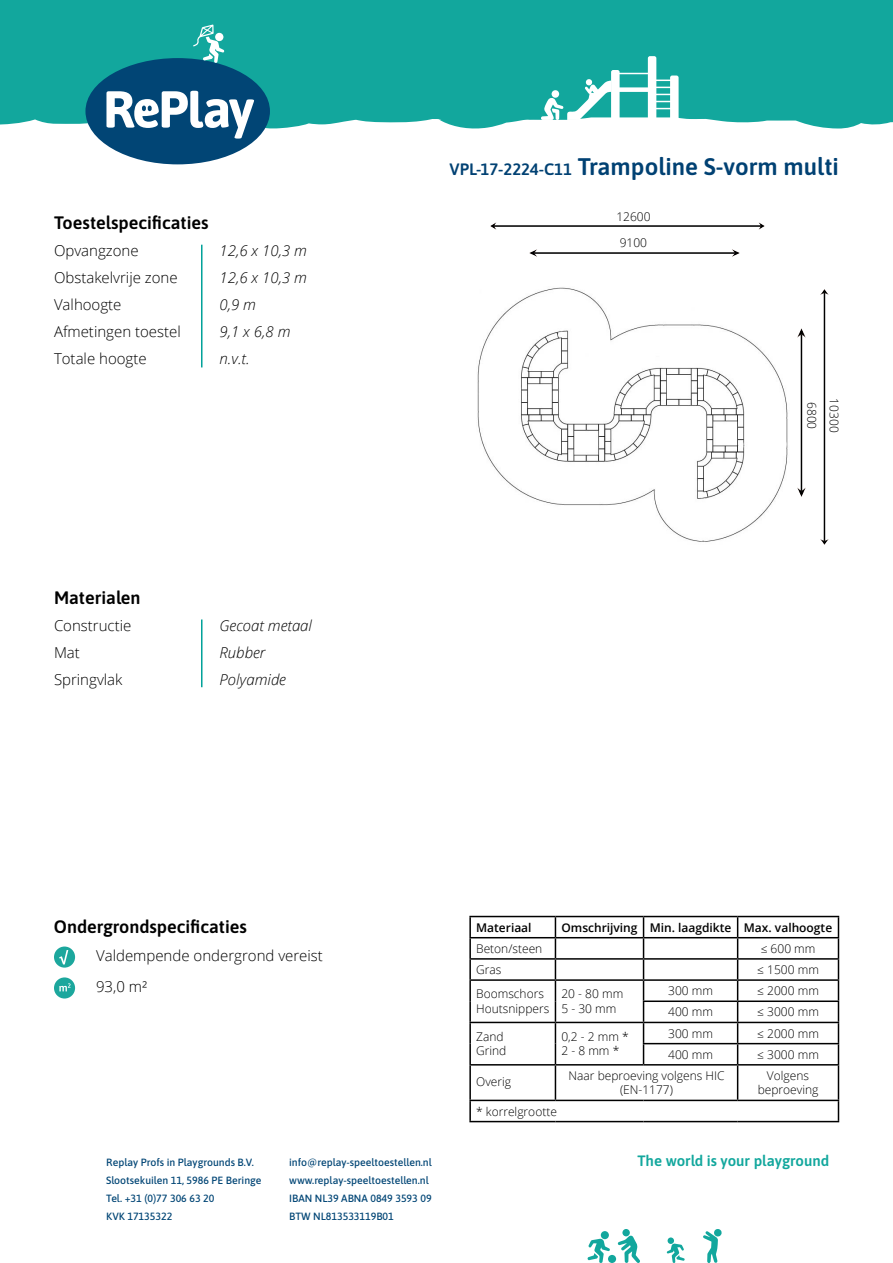
<style>
.page{position:relative;width:893px;height:1263px;background:#fff}
.page>*{position:absolute;margin:0;border:0;box-sizing:border-box;transform-origin:0 0}
.t1{font:600 24px "Asap";color:#004173}
.t2{font:600 18px "Asap";color:#000}
.t3{font:300 15px/27px "Open Sans";color:#000}
.t4{font:italic 300 15px "Open Sans";color:#000}
.t5{font:600 15px "Asap";color:#12a79d}
.t6{font:300 12px/14.4px "Open Sans";color:#000}
.t7{font:600 12px "Open Sans";color:#000}
.t8{font:500 10.5px/18px "Asap";color:#014575}
.s1{font-size:16.5px}
</style>
<div class="page">
<hr style="left:469px;top:916px;width:86px;height:1px;background:#000">
<hr style="left:469px;top:917px;width:2px;height:20px;background:#000">
<hr style="left:555px;top:916px;width:88px;height:1px;background:#000">
<hr style="left:644px;top:916px;width:94px;height:1px;background:#000">
<hr style="left:738px;top:916px;width:101px;height:1px;background:#000">
<hr style="left:469px;top:937px;width:86px;height:1px;background:#000">
<hr style="left:469px;top:938px;width:2px;height:20px;background:#000">
<hr style="left:555px;top:937px;width:88px;height:1px;background:#000">
<hr style="left:644px;top:937px;width:94px;height:1px;background:#000">
<hr style="left:738px;top:937px;width:101px;height:1px;background:#000">
<hr style="left:469px;top:958px;width:86px;height:2px;background:#000">
<svg style="left:469px;top:960px;width:2px;height:19px"></svg>
<hr style="left:555px;top:958px;width:88px;height:2px;background:#000">
<hr style="left:644px;top:958px;width:94px;height:2px;background:#000">
<hr style="left:738px;top:958px;width:101px;height:2px;background:#000">
<hr style="left:469px;top:979px;width:86px;height:2px;background:#000">
<hr style="left:469px;top:981px;width:2px;height:20px;background:#000">
<hr style="left:555px;top:979px;width:88px;height:2px;background:#000">
<hr style="left:644px;top:979px;width:94px;height:2px;background:#000">
<hr style="left:738px;top:979px;width:101px;height:2px;background:#000">
<hr style="left:469px;top:1001px;width:2px;height:21px;background:#000">
<hr style="left:643px;top:1000px;width:95px;height:2px;background:#000">
<hr style="left:738px;top:1000px;width:101px;height:2px;background:#000">
<hr style="left:469px;top:1022px;width:86px;height:1px;background:#000">
<hr style="left:469px;top:1023px;width:2px;height:21px;background:#000">
<hr style="left:555px;top:1022px;width:88px;height:1px;background:#000">
<hr style="left:644px;top:1022px;width:94px;height:1px;background:#000">
<hr style="left:738px;top:1022px;width:101px;height:1px;background:#000">
<hr style="left:469px;top:1044px;width:2px;height:20px;background:#000">
<svg style="left:555px;top:917px;width:1px;height:147px"></svg>
<hr style="left:643px;top:1043px;width:95px;height:1px;background:#000">
<svg style="left:643px;top:917px;width:1px;height:147px"></svg>
<hr style="left:738px;top:1043px;width:101px;height:1px;background:#000">
<svg style="left:737px;top:917px;width:1px;height:147px"></svg>
<svg style="left:838px;top:917px;width:1px;height:147px"></svg>
<hr style="left:469px;top:1064px;width:86px;height:1px;background:#000">
<hr style="left:469px;top:1065px;width:2px;height:35px;background:#000">
<hr style="left:555px;top:1064px;width:88px;height:1px;background:#000">
<hr style="left:555px;top:1065px;width:1px;height:35px;background:#000">
<hr style="left:644px;top:1064px;width:94px;height:1px;background:#000">
<hr style="left:738px;top:1064px;width:101px;height:1px;background:#000">
<hr style="left:737px;top:1065px;width:1px;height:35px;background:#000">
<hr style="left:838px;top:1065px;width:1px;height:35px;background:#000">
<hr style="left:469px;top:1100px;width:86px;height:1px;background:#000">
<hr style="left:469px;top:1101px;width:2px;height:20px;background:#000">
<hr style="left:555px;top:1100px;width:88px;height:1px;background:#000">
<hr style="left:644px;top:1100px;width:94px;height:1px;background:#000">
<hr style="left:738px;top:1100px;width:101px;height:1px;background:#000">
<svg style="left:838px;top:1101px;width:1px;height:20px"></svg>
<hr style="left:469px;top:1121px;width:86px;height:1px;background:#000">
<hr style="left:555px;top:1121px;width:88px;height:1px;background:#000">
<hr style="left:644px;top:1121px;width:94px;height:1px;background:#000">
<hr style="left:738px;top:1121px;width:101px;height:1px;background:#000">
<hr style="left:201px;top:245px;width:1px;height:122px;background:#00a199">
<div style="left:54px;top:946px;width:21px;height:21px;background:#1ca79d;border-radius:50%"></div>
<svg style="left:59px;top:950px;width:9px;height:14px"></svg>
<div style="left:54px;top:977px;width:21px;height:21px;background:#1ca79d;border-radius:50%"></div>
<svg style="left:59px;top:983px;width:12px;height:8px"></svg>
<div style="left:0;top:0;width:893px;height:129px;background:#12a79d"></div>
<svg style="left:703px;top:1229px;width:18px;height:34px"></svg>
<div style="left:608px;top:1255px;width:8px;height:8px;background:#12a79d;border-radius:50%"></div>
<div style="left:601px;top:1231px;width:8px;height:8px;background:#12a79d;border-radius:50%"></div>
<svg style="left:587px;top:1238px;width:23px;height:25px"></svg>
<div style="left:668px;top:1237px;width:6px;height:7px;background:#12a79d;border-radius:50%"></div>
<svg style="left:667px;top:1243px;width:18px;height:20px"></svg>
<svg style="left:618px;top:1235px;width:22px;height:28px"></svg>
<div style="left:622px;top:1229px;width:8px;height:7px;background:#12a79d;border-radius:50%"></div>
<svg style="left:85px;top:24px;width:185px;height:140px"></svg>
<hr style="left:615px;top:73px;width:35px;height:1px;background:#fff">
<div style="left:615px;top:87px;width:35px;height:5px;background:#fff"></div>
<svg style="left:648px;top:56px;width:31px;height:64px"></svg>
<svg style="left:541px;top:70px;width:79px;height:50px"></svg>
<div style="left:552px;top:90px;width:7px;height:8px;background:#fff;border-radius:50%"></div>
<img style="left:477px;top:287px;width:311px;height:255px">
<img style="left:490px;top:222px;width:274px;height:8px">
<img style="left:529px;top:250px;width:210px;height:6px">
<hr style="left:201px;top:619px;width:1px;height:68px;background:#00a199">
<img style="left:821px;top:290px;width:7px;height:254px">
<img style="left:797px;top:328px;width:8px;height:168px">
<h2 class="t2" style="left:54px;top:210px;width:156px">Toestelspecificaties</h2>
<p class="t3" style="left:54px;top:237px;width:128px">Opvangzone<br>Obstakelvrije zone<br>Valhoogte<br>Afmetingen toestel<br>Totale hoogte</p>
<p class="t4" style="left:220px;top:240px;width:89px">12,6 x 10,3 m</p>
<p class="t4" style="left:220px;top:267px;width:89px">12,6 x 10,3 m</p>
<p class="t4" style="left:220px;top:294px;width:38px">0,9 m</p>
<p class="t4" style="left:220px;top:321px;width:72px">9,1 x 6,8 m</p>
<p class="t4" style="left:220px;top:348px;width:32px">n.v.t.</p>
<h2 class="t2" style="left:54px;top:585px;width:88px">Materialen</h2>
<p class="t3" style="left:54px;top:612px;width:79px">Constructie</p>
<p class="t3" style="left:54px;top:639px;width:27px">Mat</p>
<p class="t3" style="left:54px;top:666px;width:70px">Springvlak</p>
<p class="t4" style="left:220px;top:615px;width:94px">Gecoat metaal</p>
<p class="t4" style="left:220px;top:642px;width:47px">Rubber</p>
<p class="t4" style="left:220px;top:669px;width:68px">Polyamide</p>
<h2 class="t2" style="left:54px;top:914px;width:195px">Ondergrondspecificaties</h2>
<p class="t3" style="left:96px;top:942px;width:228px">Valdempende ondergrond vereist</p>
<p class="t3" style="left:96px;top:973px;width:53px">93,0 m²</p>
<p class="t1" style="left:449px;top:150px;width:391px"><span class="s1">VPL-17-2224-C11</span> Trampoline S-vorm multi</p>
<p class="t6" style="left:616px;top:209px;width:36px">12600</p>
<p class="t6" style="left:620px;top:235px;width:29px">9100</p>
<p class="t6" style="left:819px;top:402px;width:29px;rotate:90deg">6800</p>
<p class="t6" style="left:842px;top:398px;width:36px;rotate:90deg">10300</p>
<p class="t7" style="left:476px;top:919px;width:57px">Materiaal</p>
<p class="t7" style="left:561px;top:919px;width:272px">Omschrijving Min. laagdikte Max. valhoogte</p>
<p class="t6" style="left:476px;top:941px;width:68px">Beton/steen</p>
<p class="t6" style="left:761px;top:941px;width:56px">≤ 600 mm</p>
<p class="t6" style="left:476px;top:962px;width:27px">Gras</p>
<p class="t6" style="left:757px;top:962px;width:63px">≤ 1500 mm</p>
<p class="t6" style="left:476px;top:986px;width:75px">Boomschors<br>Houtsnippers</p>
<p class="t6" style="left:561px;top:986px;width:63px">20 - 80 mm<br>5 - 30 mm</p>
<p class="t6" style="left:668px;top:983px;width:46px">300 mm</p>
<p class="t6" style="left:757px;top:983px;width:63px">≤ 2000 mm</p>
<p class="t6" style="left:668px;top:1004px;width:46px">400 mm</p>
<p class="t6" style="left:757px;top:1004px;width:63px">≤ 3000 mm</p>
<p class="t6" style="left:476px;top:1029px;width:32px">Zand<br>Grind</p>
<p class="t6" style="left:561px;top:1029px;width:69px">0,2 - 2 mm *<br>2 - 8 mm *</p>
<p class="t6" style="left:668px;top:1026px;width:46px">300 mm</p>
<p class="t6" style="left:757px;top:1026px;width:63px">≤ 2000 mm</p>
<p class="t6" style="left:668px;top:1047px;width:46px">400 mm</p>
<p class="t6" style="left:757px;top:1047px;width:63px">≤ 3000 mm</p>
<p class="t6" style="left:476px;top:1074px;width:36px">Overig</p>
<p class="t6" style="left:568px;top:1068px;width:158px;text-align:center">Naar beproeving volgens HIC (EN-1177)</p>
<p class="t6" style="left:758px;top:1068px;width:62px;text-align:center">Volgens beproeving</p>
<p class="t6" style="left:476px;top:1104px;width:82px">* korrelgrootte</p>
<p class="t8" style="left:106px;top:1153px;width:157px">Replay Profs in Playgrounds B.V.<br>Slootsekuilen 11, 5986 PE Beringe<br>Tel. +31 (0)77 306 63 20<br>KVK 17135322</p>
<p class="t8" style="left:289px;top:1153px;width:144px">info@replay-speeltoestellen.nl www.replay-speeltoestellen.nl<br>IBAN NL39 ABNA 0849 3593 09<br>BTW NL813533119B01</p>
<p class="t5" style="left:638px;top:1151px;width:193px">The world is your playground</p>
</div>
